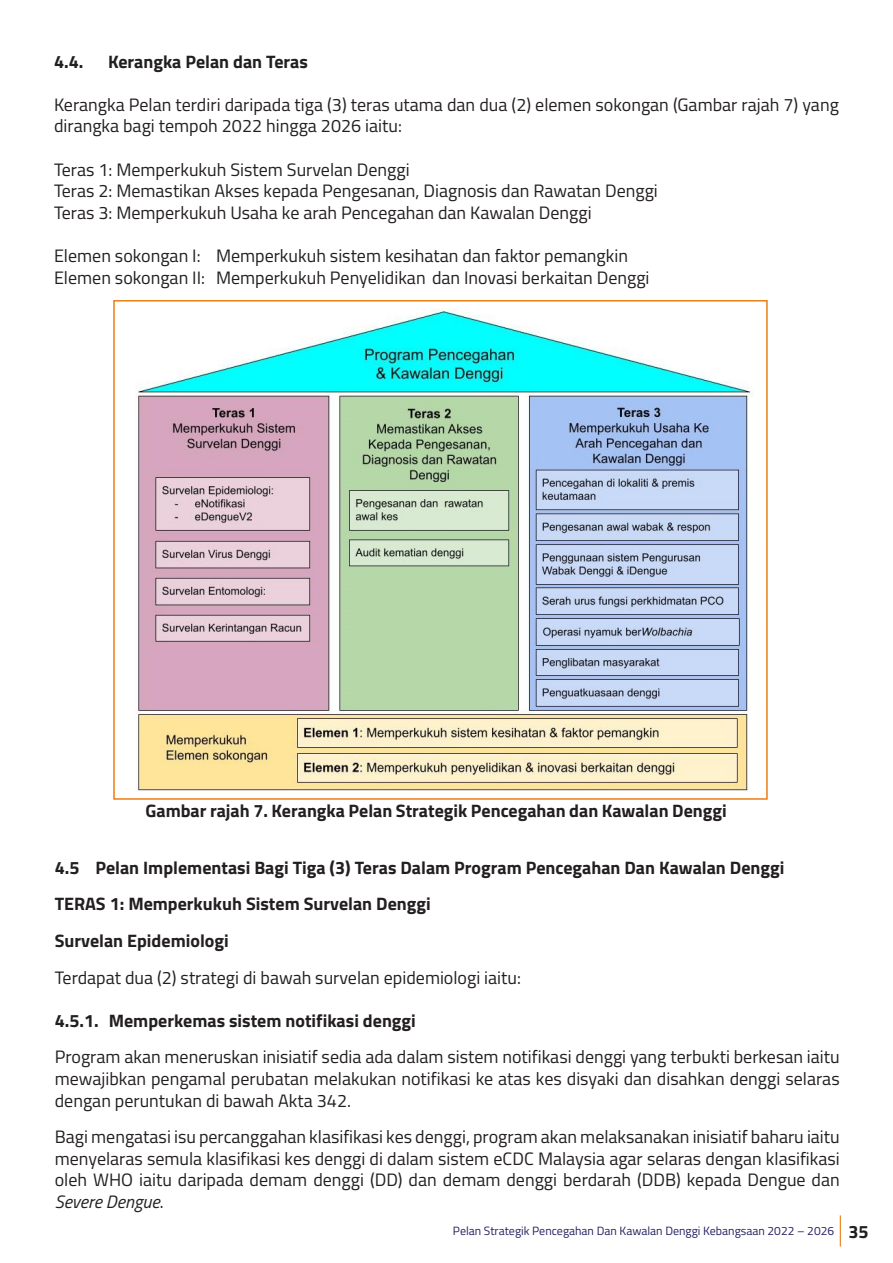
<style>
.page{position:relative;width:893px;height:1263px;background:#fff}
.page>*{position:absolute;margin:0;border:0;box-sizing:border-box;transform-origin:0 0}
.t1{font:18px/21.6px "Titillium";color:#231f20;text-align:justify}
.t2{font:700 18px "Titillium";color:#231f20}
.t3{font:18px "Arial";color:#000}
.t4{font:700 18px "Arial";color:#000}
.t5{font:12px "Titillium";color:#252161}
.s1{font-style:italic}
.s2{font-weight:700;font-size:18px;color:#231f20}
</style>
<div class="page">
<hr style="left:840px;top:1215px;width:1px;height:31px;background:#eb7d12">
<div style="left:113px;top:300px;width:655px;height:500px;border:2px solid #eb7d12"></div>
<img style="left:135px;top:309px;width:615px;height:482px">
<p class="t3" style="left:113px;top:43px;width:68px">Teras 1:</p>
<p class="t2" style="left:54px;top:47px;width:31px">4.4.</p>
<p class="t2" style="left:108px;top:47px;width:201px">Kerangka Pelan dan Teras</p>
<p class="t1" style="left:54px;top:93px;width:786px">Kerangka Pelan terdiri daripada tiga (3) teras utama dan dua (2) elemen sokongan (Gambar rajah 7) yang dirangka bagi tempoh 2022 hingga 2026 iaitu:</p>
<p class="t1" style="left:54px;top:158px;width:357px">Teras 1: Memperkukuh Sistem Survelan Denggi</p>
<p class="t1" style="left:54px;top:179px;width:605px">Teras 2: Memastikan Akses kepada Pengesanan, Diagnosis dan Rawatan Denggi</p>
<p class="t1" style="left:54px;top:201px;width:539px">Teras 3: Memperkukuh Usaha ke arah Pencegahan dan Kawalan Denggi</p>
<p class="t1" style="left:54px;top:244px;width:576px">Elemen sokongan I: Memperkukuh sistem kesihatan dan faktor pemangkin</p>
<p class="t1" style="left:54px;top:266px;width:597px">Elemen sokongan II: Memperkukuh Penyelidikan dan Inovasi berkaitan Denggi</p>
<p class="t3" style="left:219px;top:88px;width:135px">Rawatan Denggi</p>
<p class="t3" style="left:113px;top:108px;width:68px">Teras 3:</p>
<p class="t3" style="left:113px;top:170px;width:160px">Elemen sokongan I:</p>
<p class="t3" style="left:325px;top:170px;width:116px">Memperkukuh</p>
<p class="t3" style="left:470px;top:170px;width:54px">sistem</p>
<p class="t3" style="left:554px;top:170px;width:79px">kesihatan</p>
<p class="t3" style="left:325px;top:191px;width:90px">pemangkin</p>
<p class="t3" style="left:325px;top:233px;width:59px">Denggi</p>
<p class="t4" style="left:113px;top:797px;width:637px">Gambarajah 7. Kerangka Pelan Strategik Pencegahan dan Kawalan Denggi</p>
<p class="t2" style="left:146px;top:797px;width:383px">Gambar rajah 7. Kerangka Pelan Strategik Penceg</p>
<p class="t2" style="left:569px;top:797px;width:159px">dan Kawalan Denggi</p>
<p class="t2" style="left:55px;top:854px;width:731px">4.5 Pelan Implementasi Bagi Tiga (3) Teras Dalam Program Pencegahan Dan Kawalan Denggi</p>
<p class="t2" style="left:55px;top:890px;width:377px">TERAS 1: Memperkukuh Sistem Survelan Denggi</p>
<p class="t2" style="left:55px;top:927px;width:175px">Survelan Epidemiologi</p>
<p class="t1" style="left:55px;top:965px;width:468px">Terdapat dua (2) strategi di bawah survelan epidemiologi iaitu:</p>
<p class="t2" style="left:55px;top:1007px;width:363px">4.5.1. Memperkemas sistem notifikasi denggi</p>
<p class="t1" style="left:55px;top:1045px;width:786px">Program akan meneruskan inisiatif sedia ada dalam sistem notifikasi denggi yang terbukti berkesan iaitu mewajibkan pengamal perubatan melakukan notifikasi ke atas kes disyaki dan disahkan denggi selaras dengan peruntukan di bawah Akta 342.</p>
<p class="t1" style="left:55px;top:1125px;width:787px">Bagi mengatasi isu percanggahan klasifikasi kes denggi, program akan melaksanakan inisiatif baharu iaitu menyelaras semula klasifikasi kes denggi di dalam sistem eCDC Malaysia agar selaras dengan klasifikasi oleh WHO iaitu daripada demam denggi (DD) dan demam denggi berdarah (DDB) kepada Dengue dan <span class="s1">Severe Dengue</span>.</p>
<p class="t5" style="left:453px;top:1222px;width:417px">Pelan Strategik Pencegahan Dan Kawalan Denggi Kebangsaan 2022 – 2026 <span class="s2">35</span></p>
</div>
